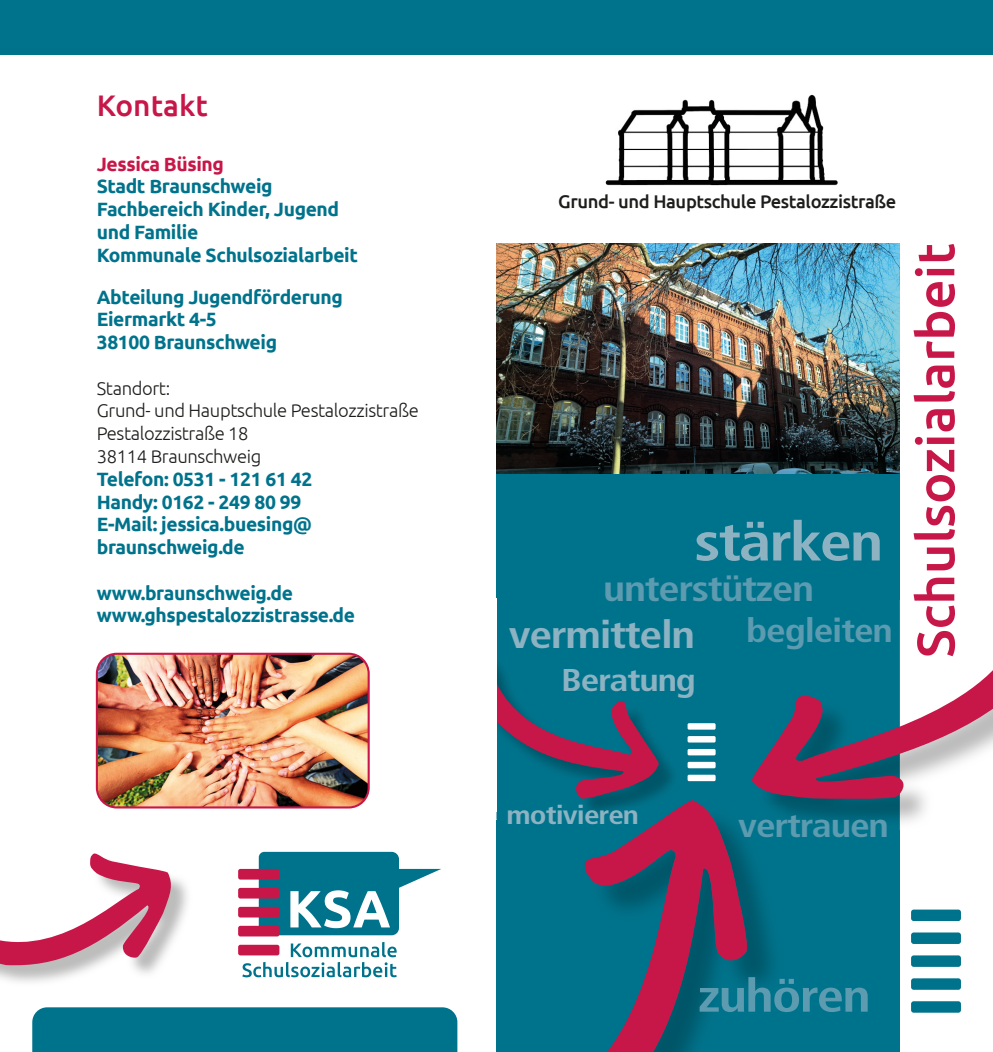
<style>
.page{position:relative;width:993px;height:1052px;background:#fff}
.page>*{position:absolute;margin:0;border:0;box-sizing:border-box;transform-origin:0 0}
.t1{font:700 condensed 54.25px "Frutiger LT Pro";letter-spacing:-.03em;color:#8db3c3;scale:1.18 1}
.t2{font:500 52.5px "Ubuntu";color:#c71748}
.t3{font:700 condensed 46.02px "Frutiger LT Pro";letter-spacing:-.03em;color:#5c9bb0;scale:1.18 1}
.t4{font:700 condensed 38.5px "Frutiger LT Pro";letter-spacing:-.03em;color:#8db3c3;scale:1.18 1}
.t5{font:700 condensed 35.88px "Frutiger LT Pro";letter-spacing:-.03em;color:#5c9bb0;scale:1.18 1}
.t6{font:700 condensed 33.25px "Frutiger LT Pro";letter-spacing:-.03em;color:#5c9bb0;scale:1.18 1}
.t7{font:700 condensed 31.5px "Frutiger LT Pro";letter-spacing:-.03em;color:#8db3c3;scale:1.18 1}
.t8{font:500 29.75px "Ubuntu";color:#c71748}
.t9{font:700 condensed 26.25px "Frutiger LT Pro";letter-spacing:-.03em;color:#8db3c3;scale:1.18 1}
.t10{font:700 19.25px/22.8px "Ubuntu";letter-spacing:-.02em;color:#00738c}
.t11{font:700 19.25px "Ubuntu";letter-spacing:-.02em;color:#c71748}
.t12{font:300 18.38px/22.8px "Ubuntu";letter-spacing:-.02em;color:#1d1d1b}
.t13{font:500 18.38px "Ubuntu";letter-spacing:-.02em;color:#1d1d1b}
</style>
<div class="page">
<div style="left:0;top:0;width:992px;height:55px;background:#00738c"></div>
<div style="left:496px;top:243px;width:403px;height:809px;background:#00738c"></div>
<div style="left:32px;top:1007px;width:425px;height:45px;background:#00738c"></div>
<div style="left:910px;top:909px;width:50px;height:12px;background:#00738c;border-radius:3px"></div>
<div style="left:910px;top:932px;width:50px;height:12px;background:#00738c;border-radius:3px"></div>
<div style="left:910px;top:955px;width:50px;height:12px;background:#00738c;border-radius:3px"></div>
<div style="left:910px;top:978px;width:50px;height:11px;background:#00738c;border-radius:3px"></div>
<div style="left:910px;top:1001px;width:50px;height:11px;background:#00738c;border-radius:3px"></div>
<svg style="left:496px;top:800px;width:253px;height:252px"></svg>
<img style="left:769px;top:800px;width:157px;height:30px">
<img style="left:768px;top:806px;width:16px;height:24px">
<svg style="left:751px;top:595px;width:241px;height:205px"></svg>
<img style="left:496px;top:750px;width:183px;height:69px">
<img style="left:502px;top:806px;width:177px;height:13px">
<img style="left:661px;top:807px;width:18px;height:12px">
<svg style="left:496px;top:651px;width:162px;height:149px"></svg>
<div style="left:687px;top:723px;width:28px;height:6px;background:#fff;border-radius:2px"></div>
<div style="left:687px;top:736px;width:28px;height:6px;background:#fff;border-radius:2px"></div>
<div style="left:687px;top:749px;width:28px;height:6px;background:#fff;border-radius:2px"></div>
<div style="left:687px;top:762px;width:28px;height:6px;background:#fff;border-radius:2px"></div>
<div style="left:687px;top:774px;width:28px;height:7px;background:#fff;border-radius:2px"></div>
<img style="left:496px;top:243px;width:403px;height:230px">
<div style="left:238px;top:869px;width:41px;height:10px;background:#c71748;border-radius:2px"></div>
<div style="left:238px;top:888px;width:41px;height:10px;background:#c71748;border-radius:2px"></div>
<div style="left:238px;top:907px;width:41px;height:10px;background:#c71748;border-radius:2px"></div>
<div style="left:238px;top:926px;width:41px;height:10px;background:#c71748;border-radius:2px"></div>
<div style="left:238px;top:944px;width:41px;height:11px;background:#c71748;border-radius:2px"></div>
<svg style="left:242px;top:942px;width:154px;height:35px"></svg>
<svg style="left:259px;top:852px;width:182px;height:83px"></svg>
<svg style="left:0;top:853px;width:173px;height:114px"></svg>
<img style="left:605px;top:94px;width:233px;height:92px">
<img style="left:97px;top:654px;width:271px;height:153px">
<div style="left:96px;top:653px;width:273px;height:155px;border:2px solid #c71748;border-radius:20px"></div>
<h3 class="t8" style="left:97px;top:87px;width:113px">Kontakt</h3>
<p class="t11" style="left:97px;top:152px;width:129px">Jessica Büsing</p>
<p class="t10" style="left:97px;top:175px;width:262px">Stadt Braunschweig<br>Fachbereich Kinder, Jugend und Familie<br>Kommunale Schulsozialarbeit</p>
<p class="t10" style="left:97px;top:285px;width:247px">Abteilung Jugendförderung<br>Eiermarkt 4-5<br>38100 Braunschweig</p>
<p class="t12" style="left:97px;top:376px;width:323px">Standort:<br>Grund- und Hauptschule Pestalozzistraße<br>Pestalozzistraße 18<br>38114 Braunschweig</p>
<p class="t10" style="left:97px;top:467px;width:217px">Telefon: 0531 - 121 61 42<br>Handy: 0162 - 249 80 99<br>E-Mail: jessica.buesing@ braunschweig.de</p>
<p class="t10" style="left:97px;top:581px;width:260px">www.braunschweig.de www.ghspestalozzistrasse.de</p>
<p class="t13" style="left:558px;top:190px;width:339px">Grund- und Hauptschule Pestalozzistraße</p>
<h1 class="t1" style="left:694px;top:509px;width:162px">stärken</h1>
<h3 class="t5" style="left:603px;top:567px;width:180px">unterstützen</h3>
<h3 class="t6" style="left:746px;top:611px;width:126px">begleiten</h3>
<h3 class="t4" style="left:508px;top:611px;width:159px">vermitteln</h3>
<h3 class="t7" style="left:561px;top:661px;width:116px">Beratung</h3>
<h2 class="t2" style="left:902px;top:658px;width:416px;rotate:-90deg">Schulsozialarbeit</h2>
<h3 class="t9" style="left:506px;top:800px;width:114px">motivieren</h3>
<h3 class="t6" style="left:738px;top:806px;width:129px">vertrauen</h3>
<h3 class="t3" style="left:697px;top:968px;width:148px">zuhören</h3>
</div>
